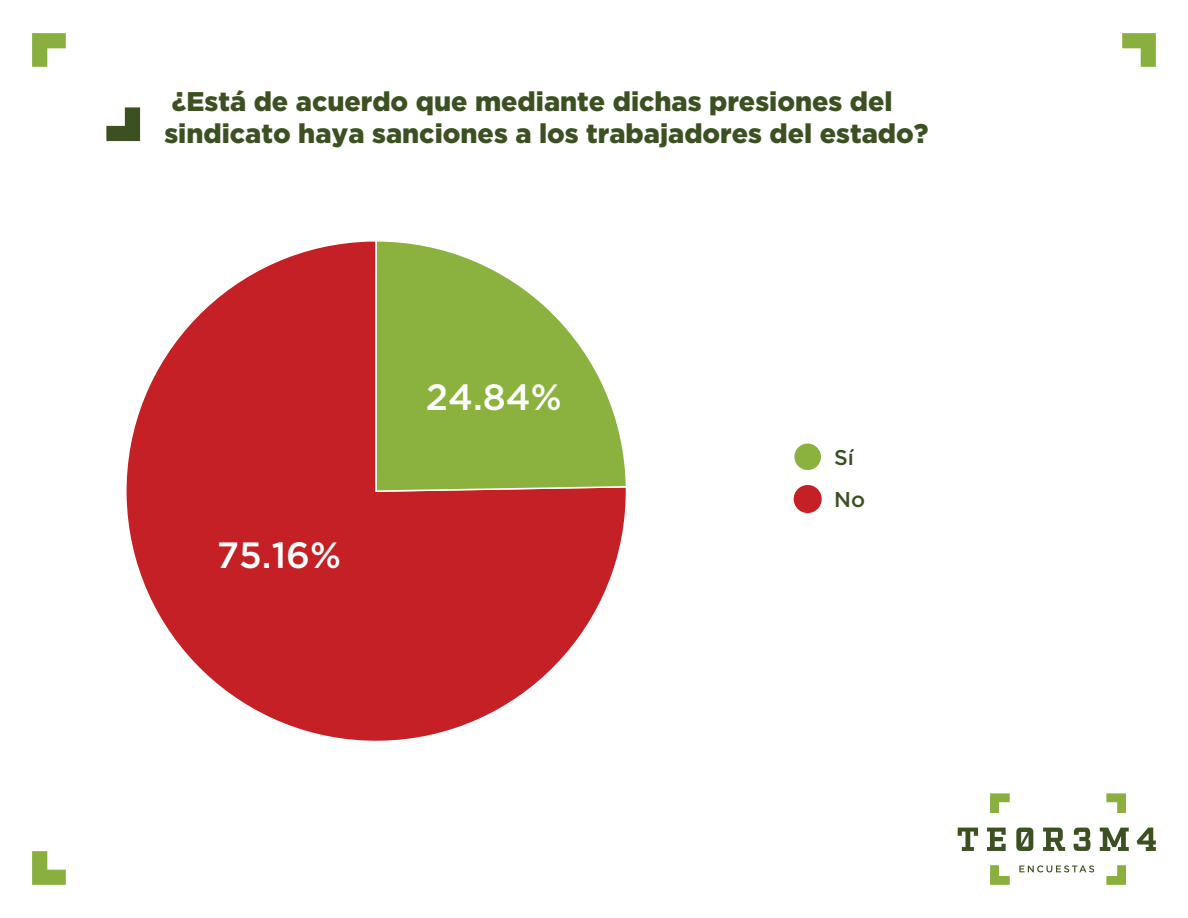
<style>
.page{position:relative;width:1188px;height:918px;background:#fff}
.page>*{position:absolute;margin:0;border:0;box-sizing:border-box;transform-origin:0 0}
.t1{font:500 36.45px "Gotham";color:#fff}
.t2{font:900 27px/32.4px "Gotham";color:#3c5022}
.t3{font:500 21.45px/41.7px "Gotham";color:#3c5022}
</style>
<div class="page">
<svg style="left:32px;top:33px;width:34px;height:34px"></svg>
<svg style="left:1122px;top:33px;width:34px;height:34px"></svg>
<svg style="left:32px;top:851px;width:34px;height:34px"></svg>
<svg style="left:1019px;top:865px;width:75px;height:7px"></svg>
<svg style="left:958px;top:828px;width:20px;height:23px"></svg>
<svg style="left:987px;top:828px;width:19px;height:23px"></svg>
<svg style="left:1043px;top:828px;width:22px;height:23px"></svg>
<svg style="left:1074px;top:828px;width:17px;height:23px"></svg>
<svg style="left:1100px;top:828px;width:29px;height:23px"></svg>
<svg style="left:1137px;top:828px;width:19px;height:23px"></svg>
<svg style="left:1016px;top:828px;width:17px;height:23px"></svg>
<svg style="left:990px;top:793px;width:20px;height:20px"></svg>
<svg style="left:1106px;top:793px;width:20px;height:20px"></svg>
<svg style="left:990px;top:865px;width:20px;height:20px"></svg>
<svg style="left:1106px;top:865px;width:20px;height:20px"></svg>
<svg style="left:106px;top:107px;width:34px;height:34px"></svg>
<svg style="left:126px;top:241px;width:500px;height:500px"></svg>
<svg style="left:375px;top:241px;width:251px;height:252px"></svg>
<div style="left:794px;top:485px;width:28px;height:28px;background:#c52025;border-radius:50%"></div>
<div style="left:794px;top:443px;width:28px;height:28px;background:#8bb23e;border-radius:50%"></div>
<div style="left:793px;top:442px;width:29px;height:30px;border:2px solid #fff;border-radius:50%"></div>
<p class="t2" style="left:164px;top:84px;width:765px">¿Está de acuerdo que mediante dichas presiones del sindicato haya sanciones a los trabajadores del estado?</p>
<h1 class="t1" style="left:217px;top:531px;width:126px">75.16%</h1>
<h1 class="t1" style="left:426px;top:374px;width:137px">24.84%</h1>
<p class="t3" style="left:834px;top:437px;width:32px">Sí<br>No</p>
</div>
